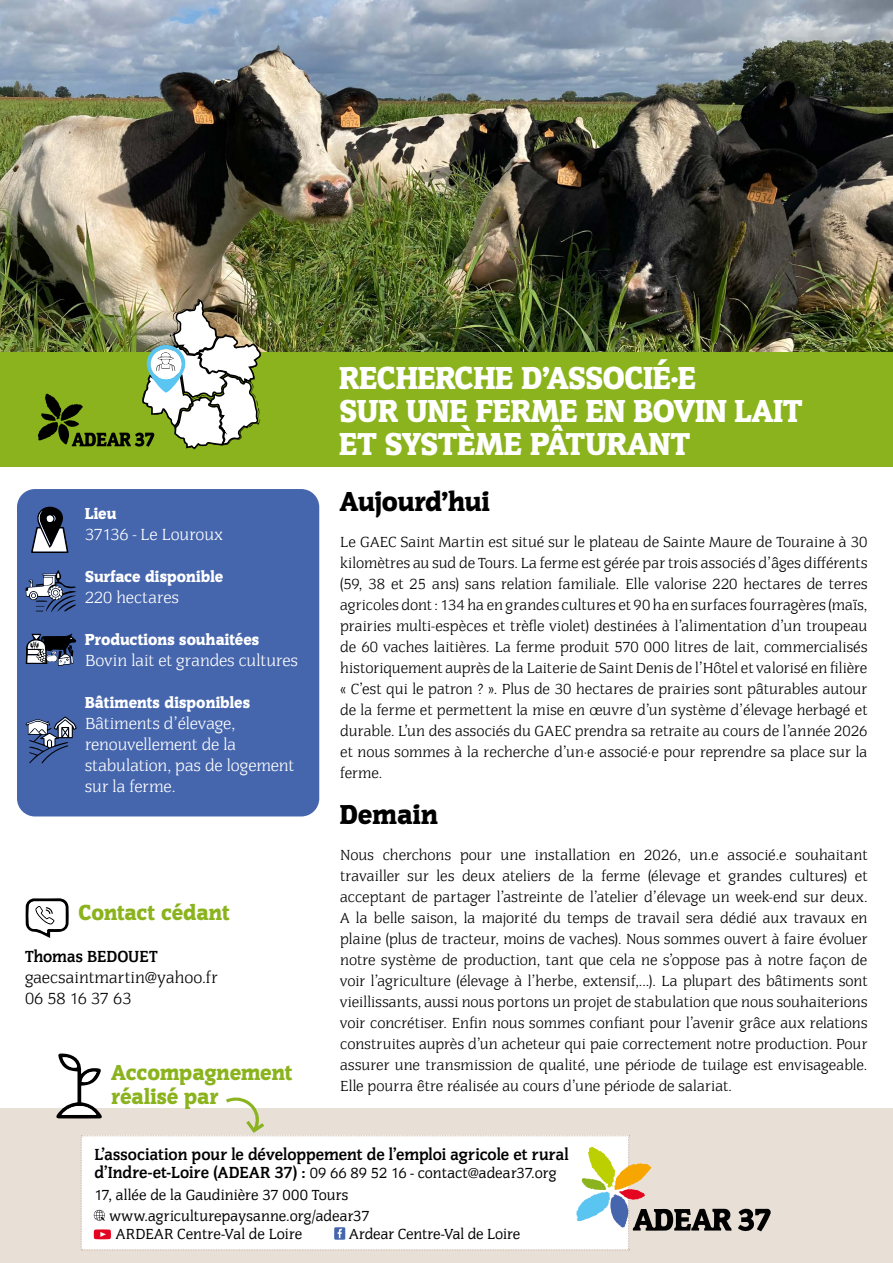
<style>
.page{position:relative;width:893px;height:1263px;background:#fff}
.page>*{position:absolute;margin:0;border:0;box-sizing:border-box;transform-origin:0 0}
.t1{font:800 33px/33px "Congress EF";letter-spacing:.005em;color:#fff}
.t2{font:800 28.5px "Congress EF";letter-spacing:.005em;color:#000}
.t3{font:800 22.5px/24px "Congress EF";color:#8ab31d}
.t4{font:300 16.5px/21px "Congress";letter-spacing:-.005em;color:#fff}
.t5{font:700 16.5px "Congress";letter-spacing:-.005em;color:#000}
.t6{font:800 16.5px "Congress EF";letter-spacing:.005em;color:#fff}
.t7{font:300 16.5px/21px "Congress";letter-spacing:.005em;color:#000}
.t8{font:300 15px/21px "Congress";letter-spacing:.005em;color:#000;text-align:justify}
.t9{font:15px/22.2px "Congress";color:#000}
.s1{font-weight:700;font-size:16.5px}
</style>
<div class="page">
<img style="left:0;top:0;width:893px;height:352px">
<div style="left:0;top:352px;width:893px;height:115px;background:#8ab31d"></div>
<div style="left:17px;top:489px;width:302px;height:327px;background:#4565ad;border-radius:18px"></div>
<svg style="left:26px;top:716px;width:51px;height:47px"></svg>
<svg style="left:31px;top:506px;width:38px;height:47px"></svg>
<svg style="left:25px;top:570px;width:52px;height:42px"></svg>
<svg style="left:26px;top:634px;width:51px;height:32px"></svg>
<svg style="left:26px;top:898px;width:43px;height:40px"></svg>
<div style="left:0;top:1108px;width:893px;height:155px;background:#e8dfd7"></div>
<svg style="left:738px;top:1208px;width:33px;height:24px"></svg>
<svg style="left:56px;top:1053px;width:676px;height:197px"></svg>
<img style="left:38px;top:252px;width:231px;height:198px">
<p class="t6" style="left:85px;top:503px;width:33px">Lieu</p>
<p class="t4" style="left:85px;top:524px;width:139px">37136 - Le Louroux</p>
<p class="t6" style="left:85px;top:566px;width:140px">Surface disponible</p>
<p class="t4" style="left:85px;top:587px;width:95px">220 hectares</p>
<p class="t6" style="left:85px;top:629px;width:176px">Productions souhaitées</p>
<p class="t4" style="left:85px;top:650px;width:214px">Bovin lait et grandes cultures</p>
<p class="t6" style="left:85px;top:692px;width:167px">Bâtiments disponibles</p>
<p class="t4" style="left:85px;top:713px;width:211px">Bâtiments d’élevage, renouvellement de la stabulation, pas de logement sur la ferme.</p>
<h3 class="t3" style="left:79px;top:900px;width:152px">Contact cédant</h3>
<p class="t5" style="left:25px;top:947px;width:134px">Thomas BEDOUET</p>
<p class="t7" style="left:25px;top:967px;width:194px">gaecsaintmartin@yahoo.fr<br>06 58 16 37 63</p>
<h3 class="t3" style="left:112px;top:1060px;width:182px">Accompagnement réalisé par</h3>
<h1 class="t1" style="left:339px;top:361px;width:464px">RECHERCHE D’ASSOCIÉ·E<br>SUR UNE FERME EN BOVIN LAIT<br>ET SYSTÈME PÂTURANT</h1>
<h2 class="t2" style="left:340px;top:484px;width:151px">Aujourd’hui</h2>
<p class="t8" style="left:340px;top:531px;width:529px">Le GAEC Saint Martin est situé sur le plateau de Sainte Maure de Touraine à 30 kilomètres au sud de Tours. La ferme est gérée par trois associés d’âges différents (59, 38 et 25 ans) sans relation familiale. Elle valorise 220 hectares de terres agricoles dont : 134 ha en grandes cultures et 90 ha en surfaces fourragères (maïs, prairies multi-espèces et trèfle violet) destinées à l’alimentation d’un troupeau de 60 vaches laitières. La ferme produit 570 000 litres de lait, commercialisés historiquement auprès de la Laiterie de Saint Denis de l’Hôtel et valorisé en filière « C’est qui le patron ? ». Plus de 30 hectares de prairies sont pâturables autour de la ferme et permettent la mise en œuvre d’un système d’élevage herbagé et durable. L’un des associés du GAEC prendra sa retraite au cours de l’année 2026 et nous sommes à la recherche d’un·e associé·e pour reprendre sa place sur la ferme.</p>
<h2 class="t2" style="left:340px;top:797px;width:99px">Demain</h2>
<p class="t8" style="left:340px;top:845px;width:529px">Nous cherchons pour une installation en 2026, un.e associé.e souhaitant travailler sur les deux ateliers de la ferme (élevage et grandes cultures) et acceptant de partager l’astreinte de l’atelier d’élevage un week-end sur deux.<br>A la belle saison, la majorité du temps de travail sera dédié aux travaux en plaine (plus de tracteur, moins de vaches). Nous sommes ouvert à faire évoluer notre système de production, tant que cela ne s’oppose pas à notre façon de voir l’agriculture (élevage à l’herbe, extensif,...). La plupart des bâtiments sont vieillissants, aussi nous portons un projet de stabulation que nous souhaiterions voir concrétiser. Enfin nous sommes confiant pour l’avenir grâce aux relations construites auprès d’un acheteur qui paie correctement notre production. Pour assurer une transmission de qualité, une période de tuilage est envisageable.<br>Elle pourra être réalisée au cours d’une période de salariat.</p>
<p class="t5" style="left:94px;top:1144px;width:476px">L’association pour le développement de l’emploi agricole et rural</p>
<p class="t9" style="left:94px;top:1162px;width:463px"><span class="s1">d’Indre-et-Loire (ADEAR 37) :</span> 09 66 89 52 16 - contact@adear37.org<br>17, allée de la Gaudinière 37 000 Tours</p>
<p class="t9" style="left:116px;top:1207px;width:255px;line-height:18px;text-indent:-7px">www.agriculturepaysanne.org/adear37<br>ARDEAR Centre-Val de Loire</p>
<p class="t9" style="left:349px;top:1223px;width:173px">Ardear Centre-Val de Loire</p>
</div>
